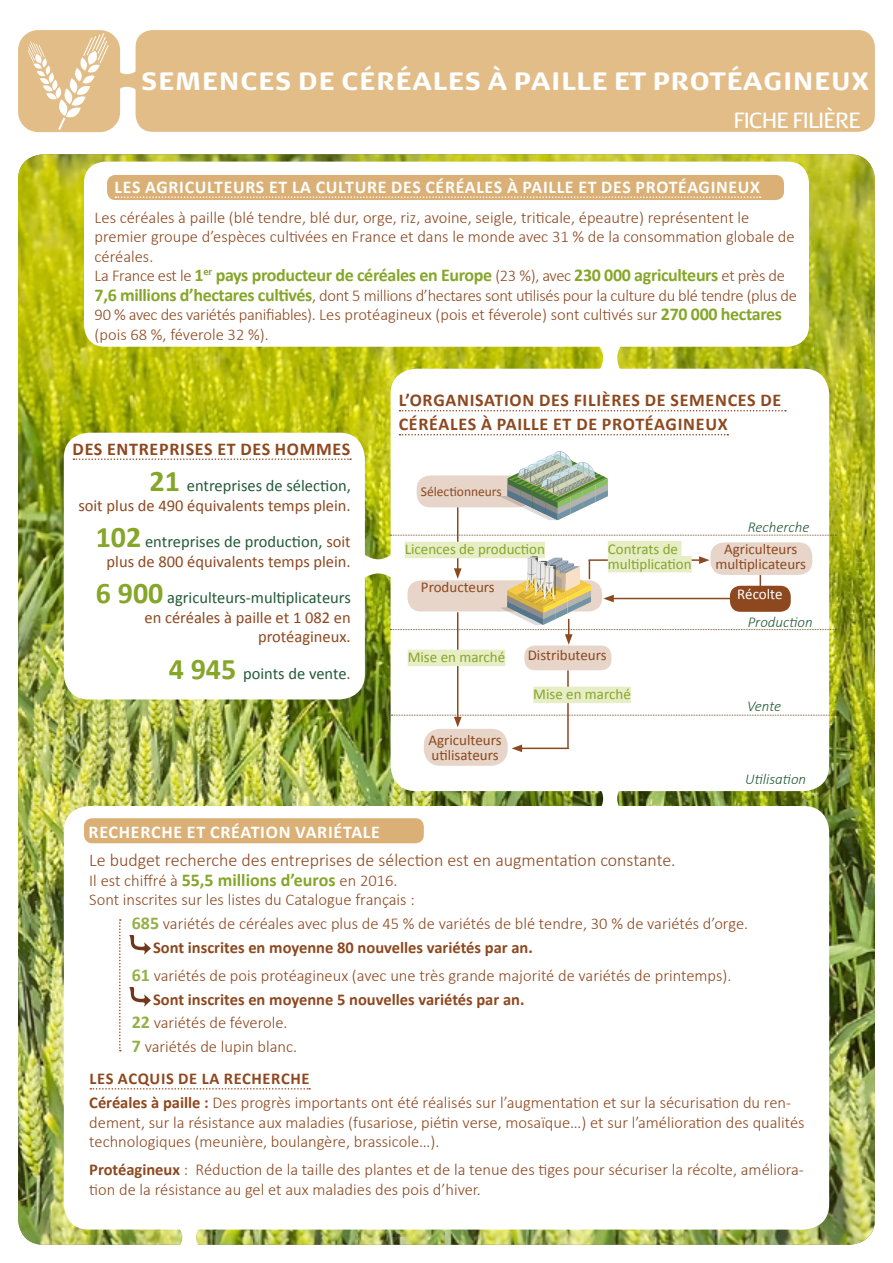
<style>
.page{position:relative;width:893px;height:1263px;background:#fff}
.page>*{position:absolute;margin:0;border:0;box-sizing:border-box;transform-origin:0 0}
.t1{font:900 24px "Dancer Pro";letter-spacing:.045em;color:#fff}
.t2{font:21px "Dancer Pro";letter-spacing:-.04em;color:#fff}
.t3{font:700 18px/24px "Calibri";letter-spacing:.04em;color:#8e481f}
.t4{font:700 18px "Calibri";letter-spacing:.04em;color:#fff}
.t5{font:700 18px "Calibri";letter-spacing:-.02em;color:#86a62a}
.t6{font:300 18px "Calibri";color:#8e481f}
.t7{font:300 16.5px/19.5px "Calibri";color:#8e481f}
.t8{font:300 16.5px/19.5px "Calibri";letter-spacing:-.02em;color:#8e481f}
.t9{font:16.5px/19.5px "Calibri";color:#8e481f;text-align:right}
.t10{font:700 16.5px "Calibri";color:#8e481f}
.t11{font:16.5px "Calibri";color:#235a38}
.t12{font:15px/15px "Calibri";color:#8e481f}
.t13{font:15px/15px "Calibri";color:#86a62a}
.t14{font:italic 300 15px "Calibri";color:#235a38}
.t15{font:15px "Calibri";letter-spacing:-.005em;color:#fff}
.t16{font:13.5px "Calibri";color:#8e481f}
.s1{font-weight:300;font-size:16.5px;color:#8e481f}
.s2{font-weight:700;font-size:18px;color:#86a62a}
.s3{font-weight:700;font-size:30px;color:#86a62a}
.s4{color:#235a38}
.s5{color:#8e481f}
.s6{font-weight:700;font-size:18px;color:#95b048}
.s7{font-weight:700}
</style>
<div class="page">
<img style="left:18px;top:154px;width:857px;height:1091px">
<div style="left:84px;top:162px;width:725px;height:185px;background:#fff;border-radius:21px"></div>
<div style="left:64px;top:433px;width:301px;height:266px;background:#fff;border-radius:26px"></div>
<div style="left:391px;top:369px;width:438px;height:422px;background:#fff;border-radius:26px"></div>
<div style="left:64px;top:806px;width:765px;height:423px;background:#fff;border-radius:26px"></div>
<svg style="left:73px;top:458px;width:278px;height:2px"></svg>
<div style="left:417px;top:475px;width:114px;height:32px;background:#e6d5c8;border-radius:14px"></div>
<div style="left:424px;top:729px;width:84px;height:37px;background:#e6d5c8;border-radius:16px"></div>
<div style="left:710px;top:542px;width:102px;height:33px;background:#e6d5c8;border-radius:14px"></div>
<div style="left:524px;top:645px;width:87px;height:25px;background:#e6d5c8;border-radius:10px"></div>
<svg style="left:390px;top:535px;width:446px;height:1px"></svg>
<hr style="left:457px;top:507px;width:1px;height:64px;background:#8e481f">
<div style="left:405px;top:542px;width:140px;height:16px;background:#e7eec6"></div>
<hr style="left:457px;top:612px;width:1px;height:107px;background:#8e481f">
<svg style="left:391px;top:715px;width:446px;height:12px"></svg>
<div style="left:408px;top:650px;width:97px;height:16px;background:#e7eec6"></div>
<hr style="left:567px;top:670px;width:2px;height:79px;background:#8e481f">
<hr style="left:520px;top:748px;width:49px;height:1px;background:#8e481f">
<svg style="left:512px;top:744px;width:10px;height:8px"></svg>
<div style="left:608px;top:541px;width:73px;height:16px;background:#e7eec6"></div>
<svg style="left:399px;top:410px;width:387px;height:1px"></svg>
<svg style="left:399px;top:434px;width:329px;height:1px"></svg>
<svg style="left:598px;top:346px;width:24px;height:23px"></svg>
<svg style="left:598px;top:791px;width:24px;height:15px"></svg>
<svg style="left:178px;top:1229px;width:22px;height:16px"></svg>
<div style="left:533px;top:687px;width:98px;height:16px;background:#e7eec6"></div>
<svg style="left:90px;top:1088px;width:220px;height:1px"></svg>
<svg style="left:119px;top:919px;width:2px;height:132px"></svg>
<svg style="left:130px;top:935px;width:21px;height:20px"></svg>
<svg style="left:130px;top:987px;width:21px;height:20px"></svg>
<svg style="left:364px;top:554px;width:472px;height:91px"></svg>
<svg style="left:499px;top:451px;width:109px;height:69px"></svg>
<div style="left:107px;top:175px;width:677px;height:25px;background:#dab076;border-radius:8px"></div>
<svg style="left:115px;top:196px;width:646px;height:2px"></svg>
<div style="left:748px;top:614px;width:72px;height:14px;background:#fff"></div>
<div style="left:84px;top:818px;width:340px;height:25px;background:#dab076;border-radius:8px"></div>
<div style="left:136px;top:30px;width:739px;height:102px;background:#e2bd88;border-radius:17px"></div>
<svg style="left:120px;top:69px;width:16px;height:23px"></svg>
<div style="left:18px;top:30px;width:102px;height:102px;background:#e2bd88;border-radius:20px"></div>
<svg style="left:28px;top:33px;width:81px;height:97px"></svg>
<h1 class="t1" style="left:141px;top:63px;width:730px">SEMENCES DE CÉRÉALES À PAILLE ET PROTÉAGINEUX</h1>
<p class="t2" style="left:733px;top:105px;width:129px">FICHE FILIÈRE</p>
<p class="t4" style="left:115px;top:175px;width:647px">LES AGRICULTEURS ET LA CULTURE DES CÉRÉALES À PAILLE ET DES PROTÉAGINEUX</p>
<p class="t7" style="left:95px;top:207px;width:701px">Les céréales à paille (blé tendre, blé dur, orge, riz, avoine, seigle, triticale, épeautre) représentent le premier groupe d’espèces cultivées en France et dans le monde avec 31 % de la consommation globale de céréales.</p>
<p class="t5" style="left:95px;top:264px;width:692px"><span class="s1">La France est le</span> 1<sup>er</sup> pays producteur de céréales en Europe <span class="s1">(23 %), avec</span> 230 000 agriculteurs <span class="s1">et près de</span></p>
<p class="t8" style="left:95px;top:285px;width:704px"><span class="s2">7,6 millions d’hectares cultivés</span>, dont 5 millions d’hectares sont utilisés pour la culture du blé tendre (plus de<br>90 % avec des variétés panifiables). Les protéagineux (pois et féverole) sont cultivés sur <span class="s2">270 000 hectares </span>(pois 68 %, féverole 32 %).</p>
<p class="t3" style="left:73px;top:437px;width:279px">DES ENTREPRISES ET DES HOMMES</p>
<p class="t9" style="left:78px;top:476px;width:274px"><span class="s3">21</span> <span class="s4">entreprises de sélection,<br></span>soit plus de 490 équivalents temps plein.</p>
<p class="t9" style="left:96px;top:532px;width:257px"><span class="s3">102</span> <span class="s4">entreprises de production,</span> soit plus de 800 équivalents temps plein.</p>
<p class="t9" style="left:96px;top:588px;width:257px"><span class="s3">6 900</span> <span class="s4">agriculteurs-multiplicateurs </span>en céréales à paille et 1 082 en protéagineux.</p>
<p class="t11" style="left:169px;top:663px;width:184px"><span class="s3">4 945</span> points de vente<span class="s5">.</span></p>
<p class="t4" style="left:89px;top:820px;width:293px">RECHERCHE ET CRÉATION VARIÉTALE</p>
<p class="t3" style="left:399px;top:388px;width:384px">L’ORGANISATION DES FILIÈRES DE SEMENCES DE<br>CÉRÉALES À PAILLE ET DE PROTÉAGINEUX</p>
<p class="t16" style="left:421px;top:483px;width:82px">Sélectionneurs</p>
<p class="t13" style="left:405px;top:542px;width:142px">Licences de production</p>
<p class="t12" style="left:421px;top:579px;width:75px">Producteurs</p>
<p class="t13" style="left:608px;top:541px;width:85px">Contrats de multiplication</p>
<p class="t13" style="left:408px;top:650px;width:99px">Mise en marché</p>
<p class="t12" style="left:428px;top:732px;width:75px">Agriculteurs utilisateurs</p>
<p class="t12" style="left:528px;top:647px;width:80px">Distributeurs</p>
<p class="t13" style="left:533px;top:687px;width:99px">Mise en marché</p>
<p class="t14" style="left:748px;top:518px;width:63px">Recherche</p>
<p class="t12" style="left:715px;top:541px;width:92px;text-align:center">Agriculteurs multiplicateurs</p>
<p class="t15" style="left:737px;top:584px;width:47px">Récolte</p>
<p class="t14" style="left:748px;top:612px;width:66px">Production</p>
<p class="t14" style="left:747px;top:697px;width:35px">Vente</p>
<p class="t14" style="left:745px;top:769px;width:63px">Utilisation</p>
<p class="t6" style="left:89px;top:849px;width:588px">Le budget recherche des entreprises de sélection est en augmentation constante.</p>
<p class="t7" style="left:89px;top:870px;width:327px">Il est chiffré à <span class="s2">55,5 millions d’euros</span> en 2016.<br>Sont inscrites sur les listes du Catalogue français :</p>
<p class="t7" style="left:153px;top:911px;width:597px;line-height:23.7px;text-indent:-21px"><span class="s6">685</span> variétés de céréales avec plus de 45 % de variétés de blé tendre, 30 % de variétés d’orge.<br><span class="s7">Sont inscrites en moyenne 80 nouvelles variétés par an.</span></p>
<p class="t7" style="left:132px;top:965px;width:601px"><span class="s6">61</span> variétés de pois protéagineux (avec une très grande majorité de variétés de printemps).</p>
<p class="t10" style="left:153px;top:988px;width:373px">Sont inscrites en moyenne 5 nouvelles variétés par an.</p>
<p class="t7" style="left:132px;top:1013px;width:157px"><span class="s6">22</span> variétés de féverole.</p>
<p class="t7" style="left:132px;top:1037px;width:167px"><span class="s6">7</span> variétés de lupin blanc.</p>
<p class="t7" style="left:89px;top:1067px;width:703px;line-height:23.7px"><span class="s7">LES ACQUIS DE LA RECHERCHE<br>Céréales à paille :</span> Des progrès importants ont été réalisés sur l’augmentation et sur la sécurisation du ren-</p>
<p class="t7" style="left:89px;top:1112px;width:717px">dement, sur la résistance aux maladies (fusariose, piétin verse, mosaïque…) et sur l’amélioration des qualités technologiques (meunière, boulangère, brassicole…).</p>
<p class="t7" style="left:89px;top:1160px;width:716px"><span class="s7">Protéagineux</span> : Réduction de la taille des plantes et de la tenue des tiges pour sécuriser la récolte, améliora&shy;tion de la résistance au gel et aux maladies des pois d’hiver.</p>
</div>
